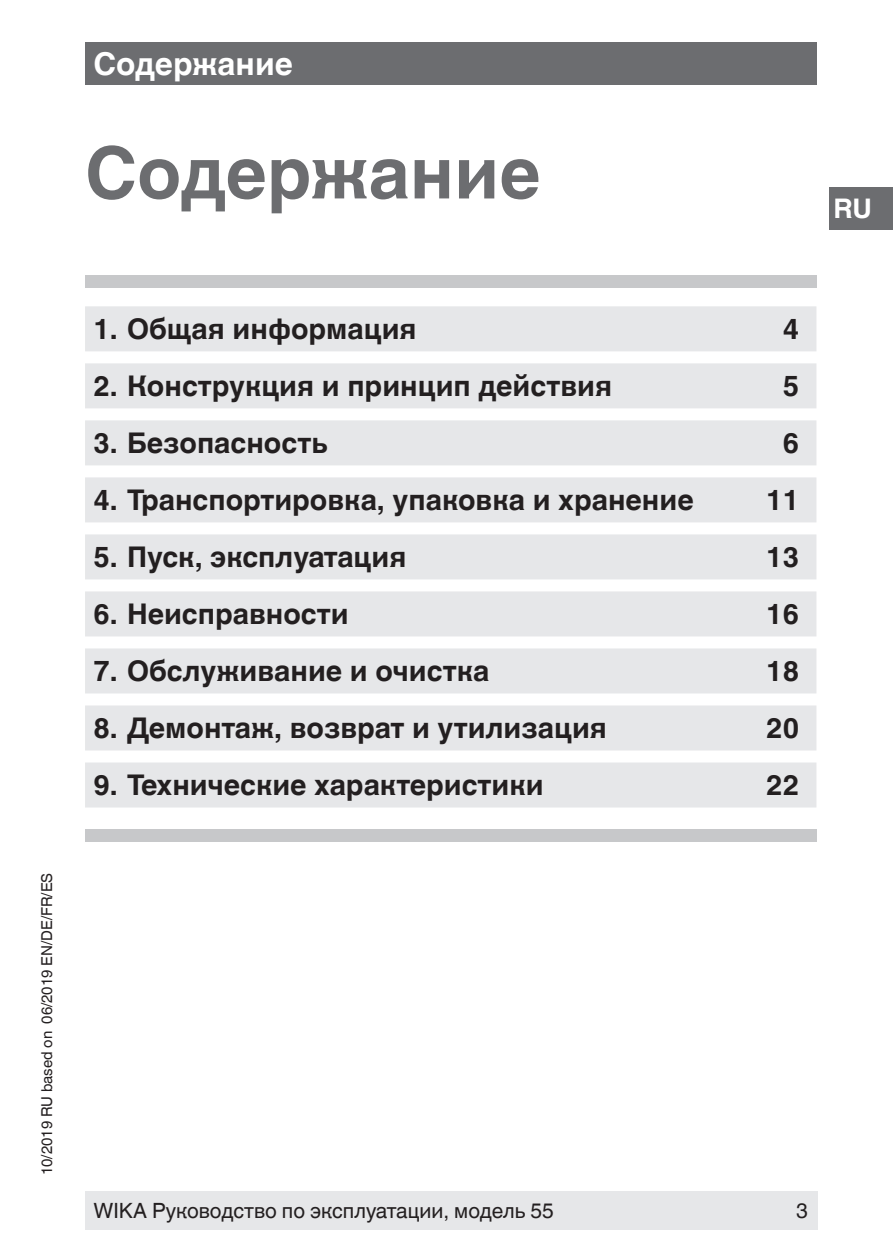
<style>
.page{position:relative;width:893px;height:1259px;background:#fff}
.page>*{position:absolute;margin:0;border:0;box-sizing:border-box;transform-origin:0 0}
.t1{font:700 72px "Helvetica World";color:#6c6d70}
.t2{font:700 31.5px "Helvetica World";color:#fff}
.t3{font:700 28.5px "Helvetica World";color:#231f20}
.t4{font:700 27px "Helvetica World";color:#fff}
.t5{font:21px "Helvetica World";color:#231f20}
.t6{font:15px "Helvetica World";color:#231f20}
</style>
<div class="page">
<div style="left:829px;top:187px;width:64px;height:43px;background:#6c6d70"></div>
<div style="left:85px;top:1191px;width:733px;height:38px;background:#e6e7e9"></div>
<div style="left:85px;top:43px;width:731px;height:42px;background:#6c6d70"></div>
<div style="left:85px;top:306px;width:731px;height:45px;background:#e6e7e9"></div>
<div style="left:85px;top:363px;width:731px;height:45px;background:#e6e7e9"></div>
<div style="left:85px;top:420px;width:731px;height:45px;background:#e6e7e9"></div>
<div style="left:85px;top:477px;width:731px;height:45px;background:#e6e7e9"></div>
<div style="left:85px;top:534px;width:731px;height:45px;background:#e6e7e9"></div>
<div style="left:85px;top:591px;width:731px;height:45px;background:#e6e7e9"></div>
<div style="left:85px;top:648px;width:731px;height:45px;background:#e6e7e9"></div>
<div style="left:85px;top:705px;width:731px;height:45px;background:#e6e7e9"></div>
<div style="left:85px;top:762px;width:731px;height:45px;background:#e6e7e9"></div>
<div style="left:85px;top:275px;width:731px;height:13px;background:#c7c8ca"></div>
<div style="left:85px;top:829px;width:731px;height:12px;background:#c7c8ca"></div>
<p class="t2" style="left:94px;top:46px;width:201px">Содержание</p>
<h1 class="t1" style="left:85px;top:131px;width:457px">Содержание</h1>
<p class="t4" style="left:833px;top:193px;width:40px">RU</p>
<p class="t6" style="left:38px;top:1175px;width:304px;rotate:-90deg">10/2019 RU based on 06/2019 EN/DE/FR/ES</p>
<p class="t3" style="left:94px;top:312px;width:325px">1. Общая информация</p>
<p class="t3" style="left:783px;top:312px;width:18px">4</p>
<p class="t3" style="left:94px;top:369px;width:520px">2. Конструкция и принцип действия</p>
<p class="t3" style="left:783px;top:369px;width:18px">5</p>
<p class="t3" style="left:94px;top:426px;width:236px">3. Безопасность</p>
<p class="t3" style="left:783px;top:426px;width:18px">6</p>
<p class="t3" style="left:94px;top:483px;width:602px">4. Транспортировка, упаковка и хранение</p>
<p class="t3" style="left:766px;top:483px;width:34px">11</p>
<p class="t3" style="left:94px;top:540px;width:314px">5. Пуск, эксплуатация</p>
<p class="t3" style="left:766px;top:540px;width:34px">13</p>
<p class="t3" style="left:94px;top:597px;width:257px">6. Неисправности</p>
<p class="t3" style="left:766px;top:597px;width:34px">16</p>
<p class="t3" style="left:94px;top:654px;width:397px">7. Обслуживание и очистка</p>
<p class="t3" style="left:766px;top:654px;width:34px">18</p>
<p class="t3" style="left:94px;top:711px;width:515px">8. Демонтаж, возврат и утилизация</p>
<p class="t3" style="left:766px;top:711px;width:34px">20</p>
<p class="t3" style="left:94px;top:768px;width:452px">9. Технические характеристики</p>
<p class="t3" style="left:766px;top:768px;width:34px">22</p>
<p class="t5" style="left:94px;top:1198px;width:462px">WIKA Руководство по эксплуатации, модель 55</p>
<p class="t5" style="left:796px;top:1198px;width:13px">3</p>
</div>
